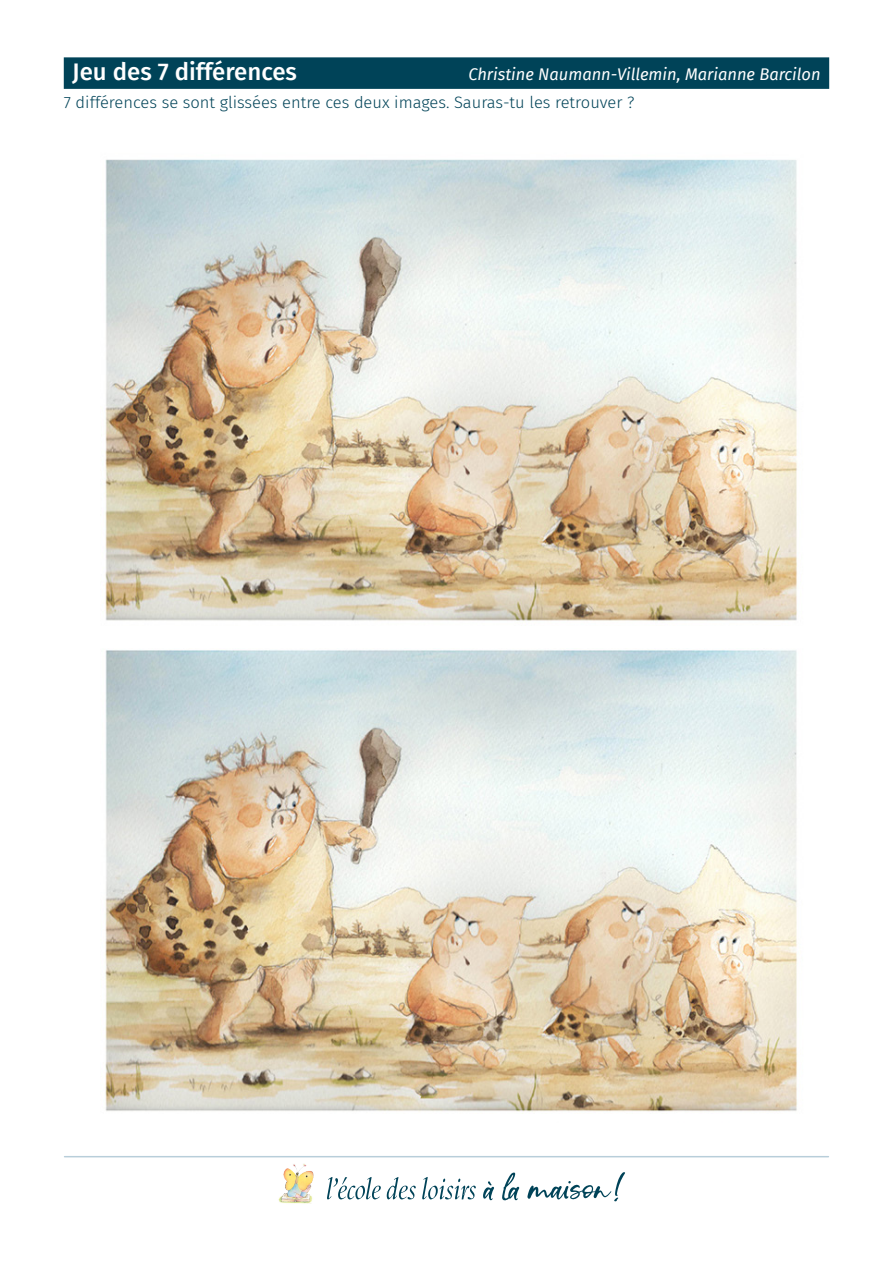
<style>
.page{position:relative;width:893px;height:1263px;background:#fff}
.page>*{position:absolute;margin:0;border:0;box-sizing:border-box;transform-origin:0 0}
.Titre{font:500 24px "Fira Sans";color:#fff}
.Consigne{font:300 16.5px "Fira Sans";color:#004358}
.Titre-2{font:italic 16.5px "Fira Sans";color:#fff}
</style>
<div class="page">
<div style="left:64px;top:57px;width:765px;height:32px;background:#004358"></div>
<hr style="left:65px;top:1156px;width:763px;height:1px;background:#b8ceda">
<svg style="left:483px;top:1172px;width:142px;height:29px"></svg>
<svg style="left:327px;top:1177px;width:149px;height:22px"></svg>
<img style="left:278px;top:1164px;width:36px;height:40px">
<img style="left:105px;top:159px;width:692px;height:955px">
<p class="Titre" style="left:72px;top:53px;width:226px">Jeu des 7 différences</p>
<p class="Titre-2" style="left:468px;top:62px;width:354px">Christine Naumann-Villemin, Marianne Barcilon</p>
<p class="Consigne" style="left:64px;top:91px;width:572px">7 différences se sont glissées entre ces deux images. Sauras-tu les retrouver ?</p>
</div>
